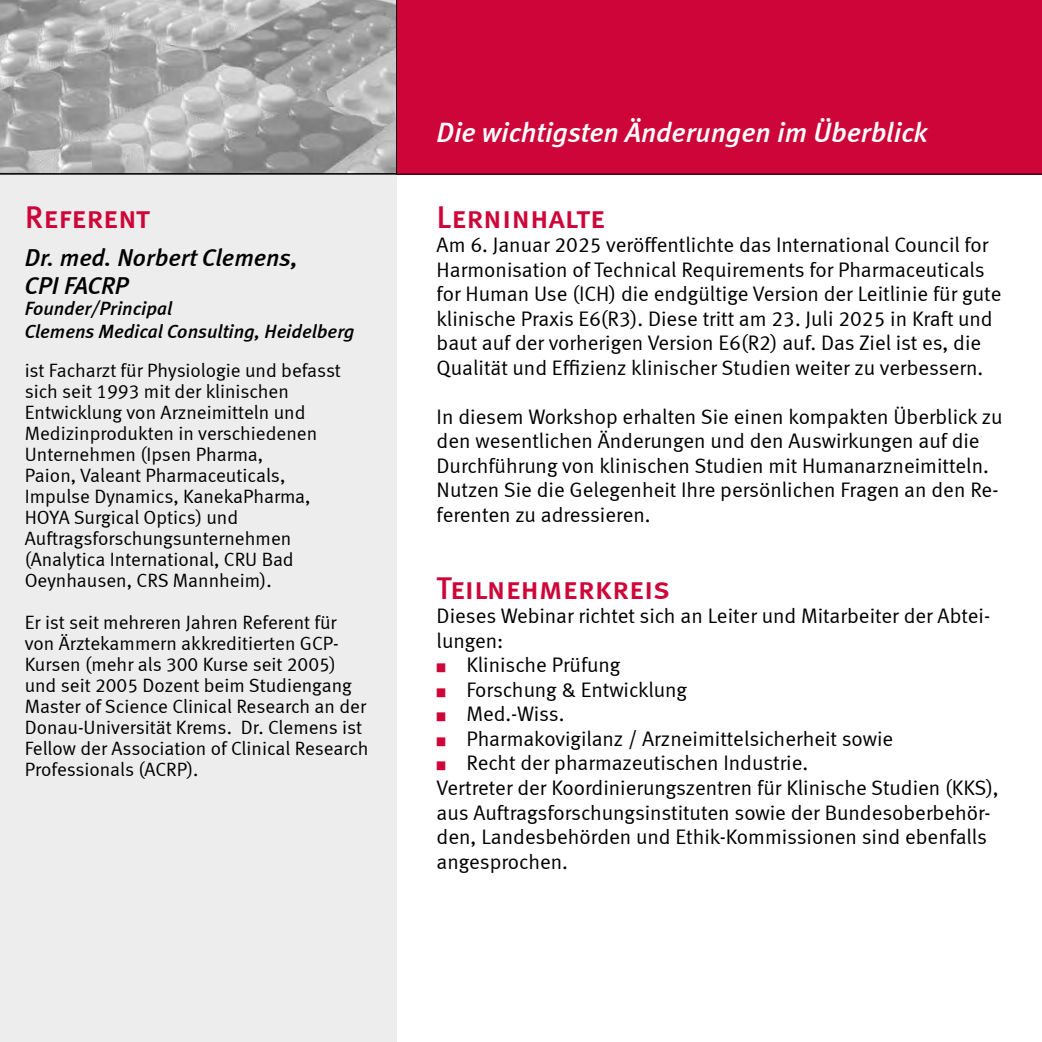
<style>
.page{position:relative;width:1042px;height:1042px;background:#fff}
.page>*{position:absolute;margin:0;border:0;box-sizing:border-box;transform-origin:0 0}
.t1{font:31.5px "Meta Medium LF Caps";color:#ce0538}
.t2{font:italic 28px "Meta Medium LF";color:#fff}
.t3{font:italic 24.5px/28px "Meta Medium LF";color:#000}
.t4{font:21px/24.5px "Meta Normal LF";color:#000}
.t5{font:19.25px/21px "Meta Normal LF";color:#000}
.t6{font:italic 19.25px/22.8px "Meta Medium LF";color:#000}
.s1{color:#ce0538}
</style>
<div class="page">
<div style="left:0;top:174px;width:397px;height:868px;background:#ededed"></div>
<div style="left:396px;top:0;width:646px;height:174px;background:#ce0538"></div>
<svg style="left:0;top:0;width:397px;height:174px"></svg>
<hr style="left:0;top:174px;width:1042px;height:1px;background:#000">
<h1 class="t1" style="left:25px;top:199px;width:127px">Referent</h1>
<p class="t3" style="left:25px;top:243px;width:275px">Dr. med. Norbert Clemens,<br>CPI FACRP</p>
<p class="t6" style="left:25px;top:297px;width:331px">Founder/Principal<br>Clemens Medical Consulting, Heidelberg</p>
<p class="t5" style="left:25px;top:359px;width:318px">ist Facharzt für Physiologie und befasst sich seit 1993 mit der klinischen Entwicklung von Arzneimitteln und Medizinprodukten in verschiedenen Unternehmen (Ipsen Pharma,<br>Paion, Valeant Pharmaceuticals, Impulse Dynamics, KanekaPharma, HOYA Surgical Optics) und Auftragsforschungsunternehmen (Analytica International, CRU Bad Oeynhausen, CRS Mannheim).</p>
<p class="t5" style="left:25px;top:611px;width:345px">Er ist seit mehreren Jahren Referent für von Ärztekammern akkreditierten GCP-Kursen (mehr als 300 Kurse seit 2005) und seit 2005 Dozent beim Studiengang Master of Science Clinical Research an der Donau-Universität Krems. Dr. Clemens ist Fellow der Association of Clinical Research Professionals (ACRP).</p>
<h2 class="t2" style="left:437px;top:115px;width:492px">Die wichtigsten Änderungen im Überblick</h2>
<h1 class="t1" style="left:437px;top:199px;width:170px">Lerninhalte</h1>
<p class="t4" style="left:437px;top:233px;width:566px">Am 6. Januar 2025 veröffentlichte das International Council for Harmonisation of Technical Requirements for Pharmaceuticals for Human Use (ICH) die endgültige Version der Leitlinie für gute klinische Praxis E6(R3). Diese tritt am 23. Juli 2025 in Kraft und baut auf der vorherigen Version E6(R2) auf. Das Ziel ist es, die Qualität und Effizienz klinischer Studien weiter zu verbessern.</p>
<p class="t4" style="left:437px;top:404px;width:567px">In diesem Workshop erhalten Sie einen kompakten Überblick zu den wesentlichen Änderungen und den Auswirkungen auf die Durchführung von klinischen Studien mit Humanarzneimitteln.<br>Nutzen Sie die Gelegenheit Ihre persönlichen Fragen an den Re&shy;ferenten zu adressieren.</p>
<h1 class="t1" style="left:437px;top:570px;width:235px">Teilnehmerkreis</h1>
<p class="t4" style="left:437px;top:604px;width:555px">Dieses Webinar richtet sich an Leiter und Mitarbeiter der Abtei&shy;lungen:</p>
<p class="t4" style="left:437px;top:653px;width:185px"><span class="s1">■</span> Klinische Prüfung</p>
<p class="t4" style="left:437px;top:677px;width:252px"><span class="s1">■</span> Forschung &amp; Entwicklung</p>
<p class="t4" style="left:437px;top:702px;width:129px"><span class="s1">■</span> Med.-Wiss.</p>
<p class="t4" style="left:437px;top:726px;width:458px"><span class="s1">■</span> Pharmakovigilanz / Arzneimittelsicherheit sowie</p>
<p class="t4" style="left:437px;top:751px;width:564px"><span class="s1">■</span> Recht der pharmazeutischen Industrie.<br>Vertreter der Koordinierungszentren für Klinische Studien (KKS), aus Auftragsforschungsinstituten sowie der Bundesoberbehör&shy;den, Landesbehörden und Ethik-Kommissionen sind ebenfalls angesprochen.</p>
</div>
